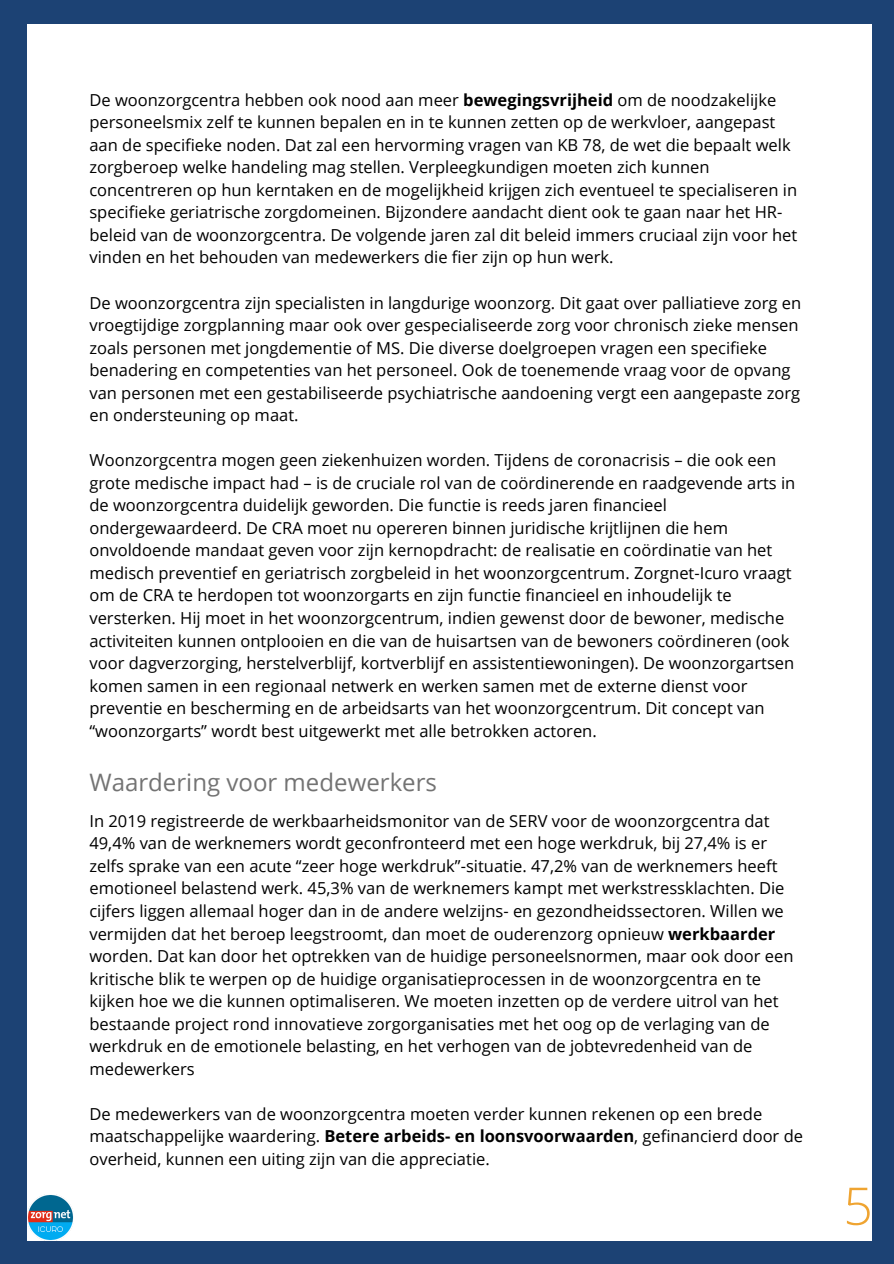
<style>
.page{position:relative;width:894px;height:1264px;background:#fff}
.page>*{position:absolute;margin:0;border:0;box-sizing:border-box;transform-origin:0 0}
.t1{font:300 51.9px "Open Sans";color:#efa431}
.t2{font:24px "Open Sans";color:#737373}
.t3{font:16.5px/22.5px "Open Sans";color:#000}
.s1{font-weight:700}
</style>
<div class="page">
<div style="left:0;top:0;width:893px;height:1263px;background:#1c4274"></div>
<div style="left:27px;top:24px;width:844px;height:1216px;background:#fff"></div>
<img style="left:28px;top:1194px;width:45px;height:46px">
<p class="t3" style="left:89px;top:88px;width:709px">De woonzorgcentra hebben ook nood aan meer <span class="s1">bewegingsvrijheid</span> om de noodzakelijke personeelsmix zelf te kunnen bepalen en in te kunnen zetten op de werkvloer, aangepast aan de specifieke noden. Dat zal een hervorming vragen van KB 78, de wet die bepaalt welk zorgberoep welke handeling mag stellen. Verpleegkundigen moeten zich kunnen concentreren op hun kerntaken en de mogelijkheid krijgen zich eventueel te specialiseren in specifieke geriatrische zorgdomeinen. Bijzondere aandacht dient ook te gaan naar het HR&shy;beleid van de woonzorgcentra. De volgende jaren zal dit beleid immers cruciaal zijn voor het vinden en het behouden van medewerkers die fier zijn op hun werk.</p>
<p class="t3" style="left:89px;top:291px;width:713px">De woonzorgcentra zijn specialisten in langdurige woonzorg. Dit gaat over palliatieve zorg en vroegtijdige zorgplanning maar ook over gespecialiseerde zorg voor chronisch zieke mensen zoals personen met jongdementie of MS. Die diverse doelgroepen vragen een specifieke benadering en competenties van het personeel. Ook de toenemende vraag voor de opvang van personen met een gestabiliseerde psychiatrische aandoening vergt een aangepaste zorg en ondersteuning op maat.</p>
<p class="t3" style="left:89px;top:448px;width:707px">Woonzorgcentra mogen geen ziekenhuizen worden. Tijdens de coronacrisis – die ook een grote medische impact had – is de cruciale rol van de coördinerende en raadgevende arts in de woonzorgcentra duidelijk geworden. Die functie is reeds jaren financieel ondergewaardeerd. De CRA moet nu opereren binnen juridische krijtlijnen die hem onvoldoende mandaat geven voor zijn kernopdracht: de realisatie en coördinatie van het medisch preventief en geriatrisch zorgbeleid in het woonzorgcentrum. Zorgnet-Icuro vraagt om de CRA te herdopen tot woonzorgarts en zijn functie financieel en inhoudelijk te versterken. Hij moet in het woonzorgcentrum, indien gewenst door de bewoner, medische activiteiten kunnen ontplooien en die van de huisartsen van de bewoners coördineren (ook voor dagverzorging, herstelverblijf, kortverblijf en assistentiewoningen). De woonzorgartsen komen samen in een regionaal netwerk en werken samen met de externe dienst voor preventie en bescherming en de arbeidsarts van het woonzorgcentrum. Dit concept van “woonzorgarts” wordt best uitgewerkt met alle betrokken actoren.</p>
<h2 class="t2" style="left:89px;top:765px;width:349px">Waardering voor medewerkers</h2>
<p class="t3" style="left:89px;top:809px;width:705px">In 2019 registreerde de werkbaarheidsmonitor van de SERV voor de woonzorgcentra dat 49,4% van de werknemers wordt geconfronteerd met een hoge werkdruk, bij 27,4% is er zelfs sprake van een acute “zeer hoge werkdruk”-situatie. 47,2% van de werknemers heeft emotioneel belastend werk. 45,3% van de werknemers kampt met werkstressklachten. Die cijfers liggen allemaal hoger dan in de andere welzijns- en gezondheidssectoren. Willen we vermijden dat het beroep leegstroomt, dan moet de ouderenzorg opnieuw <span class="s1">werkbaarder </span>worden. Dat kan door het optrekken van de huidige personeelsnormen, maar ook door een kritische blik te werpen op de huidige organisatieprocessen in de woonzorgcentra en te kijken hoe we die kunnen optimaliseren. We moeten inzetten op de verdere uitrol van het bestaande project rond innovatieve zorgorganisaties met het oog op de verlaging van de werkdruk en de emotionele belasting, en het verhogen van de jobtevredenheid van de medewerkers</p>
<p class="t3" style="left:89px;top:1102px;width:715px">De medewerkers van de woonzorgcentra moeten verder kunnen rekenen op een brede maatschappelijke waardering. <span class="s1">Betere arbeids- en loonsvoorwaarden</span>, gefinancierd door de overheid, kunnen een uiting zijn van die appreciatie.</p>
<h1 class="t1" style="left:843px;top:1169px;width:31px">5</h1>
</div>
